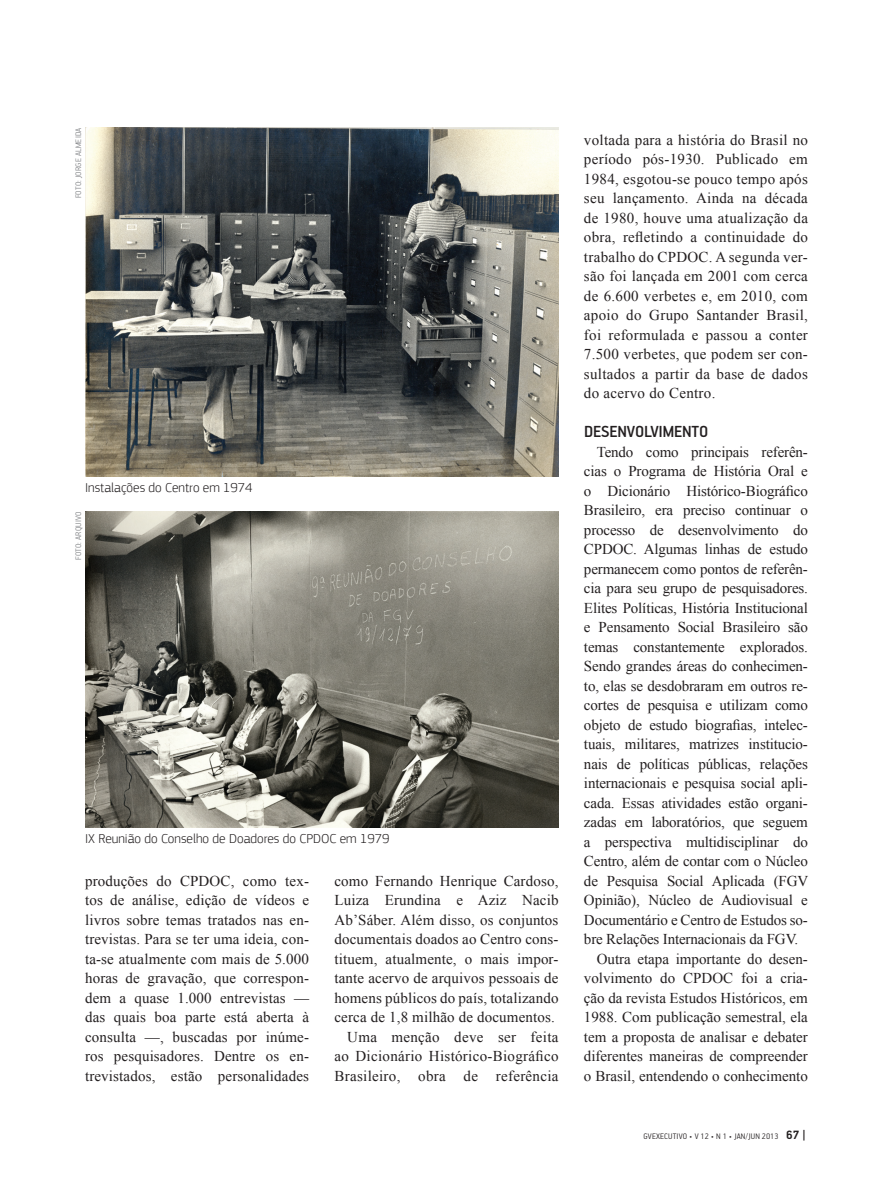
<style>
.page{position:relative;width:893px;height:1191px;background:#fff}
.page>*{position:absolute;margin:0;border:0;box-sizing:border-box;transform-origin:0 0}
.sub__1{font:500 18px "PF Handbook Pro";letter-spacing:-.01em;color:#231f20}
.txt_serifa{font:15px/19.5px "Times New Roman";letter-spacing:.01em;color:#231f20;text-align:justify}
.legenda_preto{font:300 13.5px "PF Square Sans Pro";color:#231f20}
.t1{font:300 9px "PF Handbook Pro";letter-spacing:.02em;color:#231f20}
.crédito_de_imagem{font:300 9px "PF Handbook Pro";letter-spacing:.02em;color:#808285}
.s1{font-weight:700;font-size:13.5px}
</style>
<div class="page">
<img style="left:85px;top:128px;width:473px;height:349px">
<img style="left:85px;top:511px;width:473px;height:316px">
<p class="crédito_de_imagem" style="left:73px;top:198px;width:72px;rotate:-90deg">FOTO: JORGE ALMEIDA</p>
<p class="legenda_preto" style="left:85px;top:479px;width:169px">Instalações do Centro em 1974</p>
<p class="crédito_de_imagem" style="left:73px;top:560px;width:50px;rotate:-90deg">FOTO: ARQUIVO</p>
<p class="legenda_preto" style="left:85px;top:831px;width:306px">IX Reunião do Conselho de Doadores do CPDOC em 1979</p>
<p class="txt_serifa" style="left:85px;top:871px;width:225px">produções do CPDOC, como tex&shy;tos de análise, edição de vídeos e livros sobre temas tratados nas en&shy;trevistas. Para se ter uma ideia, con&shy;ta-se atualmente com mais de 5.000 horas de gravação, que correspon&shy;dem a quase 1.000 entrevistas — das quais boa parte está aberta à consulta —, buscadas por inúme&shy;ros pesquisadores. Dentre os en&shy;trevistados, estão personalidades</p>
<p class="txt_serifa" style="left:334px;top:871px;width:225px">como Fernando Henrique Cardoso, Luiza Erundina e Aziz Nacib Ab’Sáber. Além disso, os conjuntos documentais doados ao Centro cons&shy;tituem, atualmente, o mais impor&shy;tante acervo de arquivos pessoais de homens públicos do país, totalizando cerca de 1,8 milhão de documentos.</p>
<p class="txt_serifa" style="left:334px;top:1027px;width:225px;text-indent:13px">Uma menção deve ser feita ao Dicionário Histórico-Biográfico Brasileiro, obra de referência</p>
<p class="txt_serifa" style="left:584px;top:130px;width:225px">voltada para a história do Brasil no período pós-1930. Publicado em 1984, esgotou-se pouco tempo após seu lançamento. Ainda na década de 1980, houve uma atualização da obra, refletindo a continuidade do trabalho do CPDOC. A segunda ver&shy;são foi lançada em 2001 com cerca de 6.600 verbetes e, em 2010, com apoio do Grupo Santander Brasil, foi reformulada e passou a conter 7.500 verbetes, que podem ser con&shy;sultados a partir da base de dados do acervo do Centro.</p>
<p class="sub__1" style="left:584px;top:420px;width:126px">DESENVOLVIMENTO</p>
<p class="txt_serifa" style="left:584px;top:442px;width:226px;text-indent:13px">Tendo como principais referên&shy;cias o Programa de História Oral e o Dicionário Histórico-Biográfico Brasileiro, era preciso continuar o processo de desenvolvimento do CPDOC. Algumas linhas de estudo permanecem como pontos de referên&shy;cia para seu grupo de pesquisadores.<br>Elites Políticas, História Institucional e Pensamento Social Brasileiro são temas constantemente explorados.<br>Sendo grandes áreas do conhecimen&shy;to, elas se desdobraram em outros re&shy;cortes de pesquisa e utilizam como objeto de estudo biografias, intelec&shy;tuais, militares, matrizes institucio&shy;nais de políticas públicas, relações internacionais e pesquisa social apli&shy;cada. Essas atividades estão organi&shy;zadas em laboratórios, que seguem a perspectiva multidisciplinar do Centro, além de contar com o Núcleo de Pesquisa Social Aplicada (FGV Opinião), Núcleo de Audiovisual e Documentário e Centro de Estudos so&shy;bre Relações Internacionais da FGV.</p>
<p class="txt_serifa" style="left:584px;top:949px;width:225px;text-indent:13px">Outra etapa importante do desen&shy;volvimento do CPDOC foi a cria&shy;ção da revista Estudos Históricos, em 1988. Com publicação semestral, ela tem a proposta de analisar e debater diferentes maneiras de compreender o Brasil, entendendo o conhecimento</p>
<p class="t1" style="left:643px;top:1131px;width:164px">GVEXECUTIVO • V 12 • N 1 • JAN/JUN 2013 <span class="s1">67 |</span></p>
</div>
